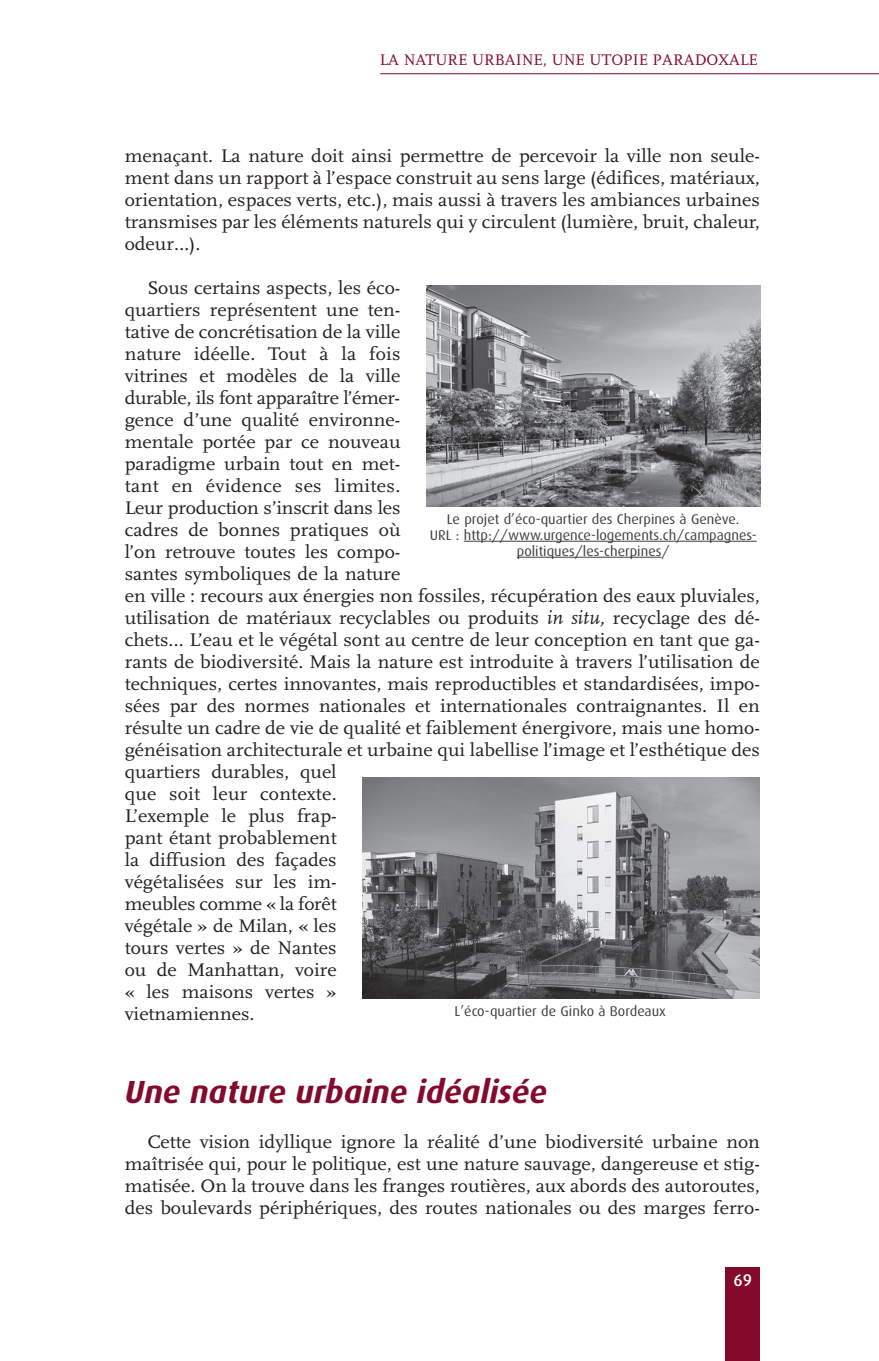
<style>
.page{position:relative;width:879px;height:1361px;background:#fff}
.page>*{position:absolute;margin:0;border:0;box-sizing:border-box;transform-origin:0 0}
.t1{font:italic 700 32px "Dax";color:#840a2b}
.t2{font:19px/22px "Scala";color:#231f20;text-align:justify;scale:1.06 1}
.t3{font:500 17px "Dax";color:#fff}
.t4{font:16px "Scala";color:#840a2b}
.t5{font:14px/16px "Dax";color:#3e3e3f;text-align:center}
.s1{font-style:italic;font-size:20px}
</style>
<div class="page">
<hr style="left:380px;top:73px;width:499px;height:1px;background:#840a2b">
<div style="left:726px;top:1267px;width:34px;height:94px;background:#840a2b"></div>
<img style="left:426px;top:285px;width:334px;height:221px">
<hr style="left:464px;top:541px;width:292px;height:1px;background:#3e3e3f">
<hr style="left:517px;top:557px;width:144px;height:1px;background:#3e3e3f">
<img style="left:362px;top:778px;width:398px;height:220px">
<p class="t4" style="left:380px;top:51px;width:380px">LA NATURE URBAINE, UNE UTOPIE PARADOXALE</p>
<p class="t2" style="left:125px;top:144px;width:601px">menaçant. La nature doit ainsi permettre de percevoir la ville non seule&shy;ment dans un rapport à l’espace construit au sens large (édifices, matériaux, orientation, espaces verts, etc.), mais aussi à travers les ambiances urbaines transmises par les éléments naturels qui y circulent (lumière, bruit, chaleur, odeur…).</p>
<p class="t2" style="left:125px;top:277px;width:601px;text-align:left;text-indent:23px">Sous certains aspects, les éco-<br>quartiers représentent une ten-<br>tative de concrétisation de la ville<br>nature idéelle. Tout à la fois<br>vitrines et modèles de la ville<br>durable, ils font apparaître l’émer-<br>gence d’une qualité environne-<br>mentale portée par ce nouveau<br>paradigme urbain tout en met-<br>tant en évidence ses limites.<br>Leur production s’inscrit dans les<br>cadres de bonnes pratiques où<br>l’on retrouve toutes les compo-<br>santes symboliques de la nature<br>en ville : recours aux énergies non fossiles, récupération des eaux pluviales, utilisation de matériaux recyclables ou produits <span class="s1">in situ,</span> recyclage des dé&shy;chets… L’eau et le végétal sont au centre de leur conception en tant que ga&shy;rants de biodiversité. Mais la nature est introduite à travers l’utilisation de techniques, certes innovantes, mais reproductibles et standardisées, impo&shy;sées par des normes nationales et internationales contraignantes. Il en résulte un cadre de vie de qualité et faiblement énergivore, mais une homo&shy;généisation architecturale et urbaine qui labellise l’image et l’esthétique des quartiers durables, quel<br>que soit leur contexte.<br>L’exemple le plus frap-<br>pant étant probablement<br>la diffusion des façades<br>végétalisées sur les im-<br>meubles comme « la forêt<br>végétale » de Milan, « les<br>tours vertes » de Nantes<br>ou de Manhattan, voire<br>« les maisons vertes »<br>vietnamiennes.</p>
<p class="t5" style="left:430px;top:511px;width:328px">Le projet d’éco-quartier des Cherpines à Genève.<br>URL : http://www.urgence-logements.ch/campagnes&shy;politiques/les-cherpines/</p>
<p class="t5" style="left:455px;top:1004px;width:213px">L’éco-quartier de Ginko à Bordeaux</p>
<h1 class="t1" style="left:125px;top:1073px;width:424px">Une nature urbaine idéalisée</h1>
<p class="t2" style="left:125px;top:1130px;width:601px;text-indent:23px">Cette vision idyllique ignore la réalité d’une biodiversité urbaine non maîtrisée qui, pour le politique, est une nature sauvage, dangereuse et stig&shy;matisée. On la trouve dans les franges routières, aux abords des autoroutes, des boulevards périphériques, des routes nationales ou des marges ferro-</p>
<p class="t3" style="left:733px;top:1272px;width:20px">69</p>
</div>
